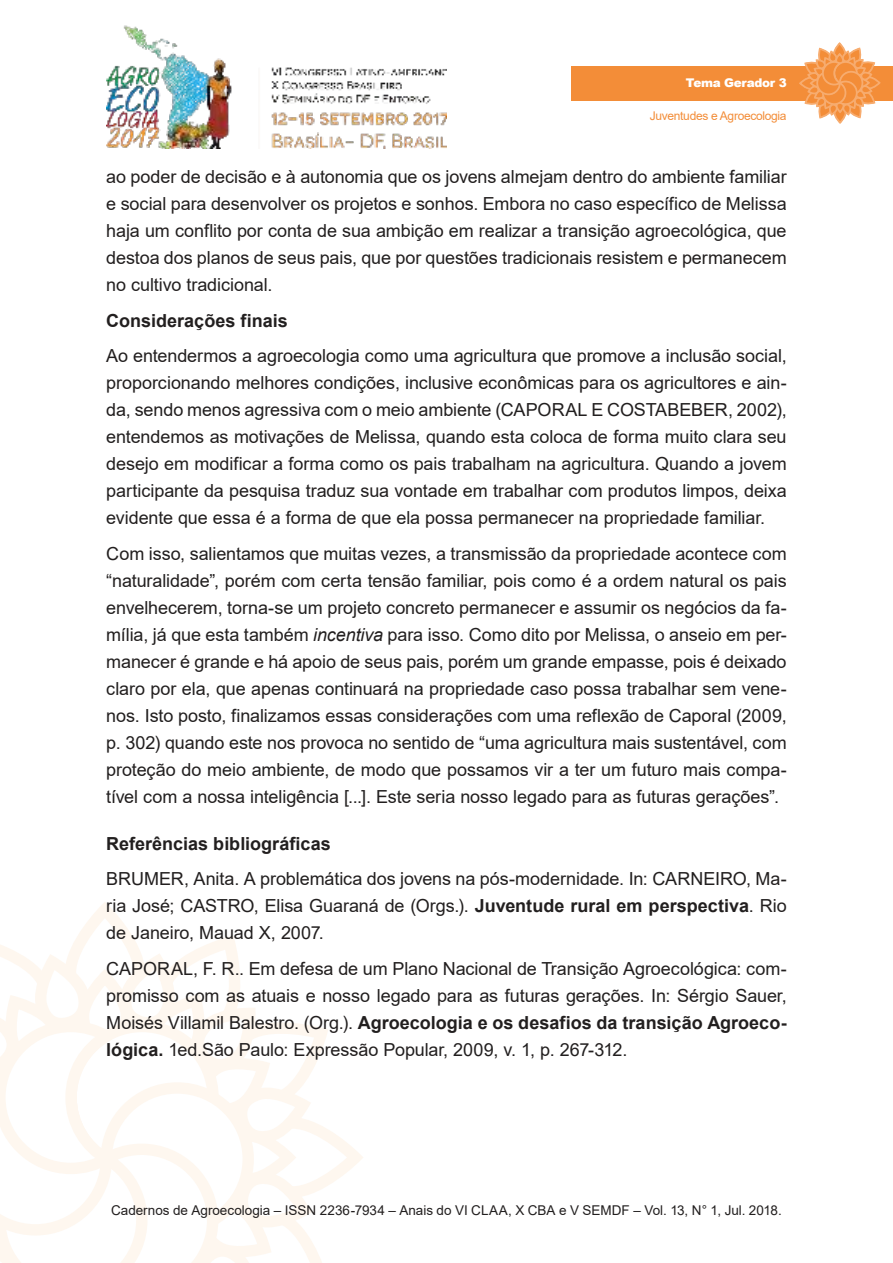
<style>
.page{position:relative;width:893px;height:1263px;background:#fff}
.page>*{position:absolute;margin:0;border:0;box-sizing:border-box;transform-origin:0 0}
.t1{font:18px/27px "Arial";letter-spacing:-.005em;color:#221f1f;text-align:justify}
.t2{font:700 18px "Arial";color:#221f1f}
.t3{font:13.5px "Arial";color:#221f1f}
.t4{font:12px "Arial";letter-spacing:-.025em;color:#f38d38}
.t5{font:900 12px "Arial";letter-spacing:-.025em;color:#fff}
.s1{font-style:italic}
.s2{font-weight:700}
</style>
<div class="page">
<img style="left:106px;top:25px;width:340px;height:124px">
<svg style="left:0;top:910px;width:363px;height:353px"></svg>
<div style="left:571px;top:66px;width:322px;height:34px;background:#f38d38"></div>
<svg style="left:798px;top:43px;width:83px;height:81px"></svg>
<p class="t5" style="left:686px;top:76px;width:102px">Tema Gerador 3</p>
<p class="t4" style="left:650px;top:112px;width:138px">Juventudes e Agroecologia</p>
<p class="t1" style="left:106px;top:165px;width:682px">ao poder de decisão e à autonomia que os jovens almejam dentro do ambiente familiar e social para desenvolver os projetos e sonhos. Embora no caso específico de Melissa haja um conflito por conta de sua ambição em realizar a transição agroecológica, que destoa dos planos de seus pais, que por questões tradicionais resistem e permanecem no cultivo tradicional.</p>
<p class="t2" style="left:106px;top:314px;width:183px">Considerações finais</p>
<p class="t1" style="left:106px;top:344px;width:682px">Ao entendermos a agroecologia como uma agricultura que promove a inclusão social, proporcionando melhores condições, inclusive econômicas para os agricultores e ain&shy;da, sendo menos agressiva com o meio ambiente (CAPORAL E COSTABEBER, 2002), entendemos as motivações de Melissa, quando esta coloca de forma muito clara seu desejo em modificar a forma como os pais trabalham na agricultura. Quando a jovem participante da pesquisa traduz sua vontade em trabalhar com produtos limpos, deixa evidente que essa é a forma de que ela possa permanecer na propriedade familiar.</p>
<p class="t1" style="left:106px;top:542px;width:682px">Com isso, salientamos que muitas vezes, a transmissão da propriedade acontece com “naturalidade”, porém com certa tensão familiar, pois como é a ordem natural os pais envelhecerem, torna-se um projeto concreto permanecer e assumir os negócios da fa&shy;mília, já que esta também <span class="s1">incentiva</span> para isso. Como dito por Melissa, o anseio em per&shy;manecer é grande e há apoio de seus pais, porém um grande empasse, pois é deixado claro por ela, que apenas continuará na propriedade caso possa trabalhar sem vene&shy;nos. Isto posto, finalizamos essas considerações com uma reflexão de Caporal (2009, p. 302) quando este nos provoca no sentido de “uma agricultura mais sustentável, com proteção do meio ambiente, de modo que possamos vir a ter um futuro mais compa&shy;tível com a nossa inteligência [...]. Este seria nosso legado para as futuras gerações”.</p>
<p class="t2" style="left:106px;top:837px;width:226px">Referências bibliográficas</p>
<p class="t1" style="left:106px;top:867px;width:682px">BRUMER, Anita. A problemática dos jovens na pós-modernidade. In: CARNEIRO, Ma&shy;ria José; CASTRO, Elisa Guaraná de (Orgs.). <span class="s2">Juventude rural em perspectiva</span>. Rio de Janeiro, Mauad X, 2007.</p>
<p class="t1" style="left:106px;top:957px;width:682px">CAPORAL, F. R.. Em defesa de um Plano Nacional de Transição Agroecológica: com&shy;promisso com as atuais e nosso legado para as futuras gerações. In: Sérgio Sauer, Moisés Villamil Balestro. (Org.). <span class="s2">Agroecologia e os desafios da transição Agroeco&shy;lógica.</span> 1ed.São Paulo: Expressão Popular, 2009, v. 1, p. 267-312.</p>
<p class="t3" style="left:111px;top:1205px;width:672px">Cadernos de Agroecologia – ISSN 2236-7934 – Anais do VI CLAA, X CBA e V SEMDF – Vol. 13, N° 1, Jul. 2018.</p>
</div>
